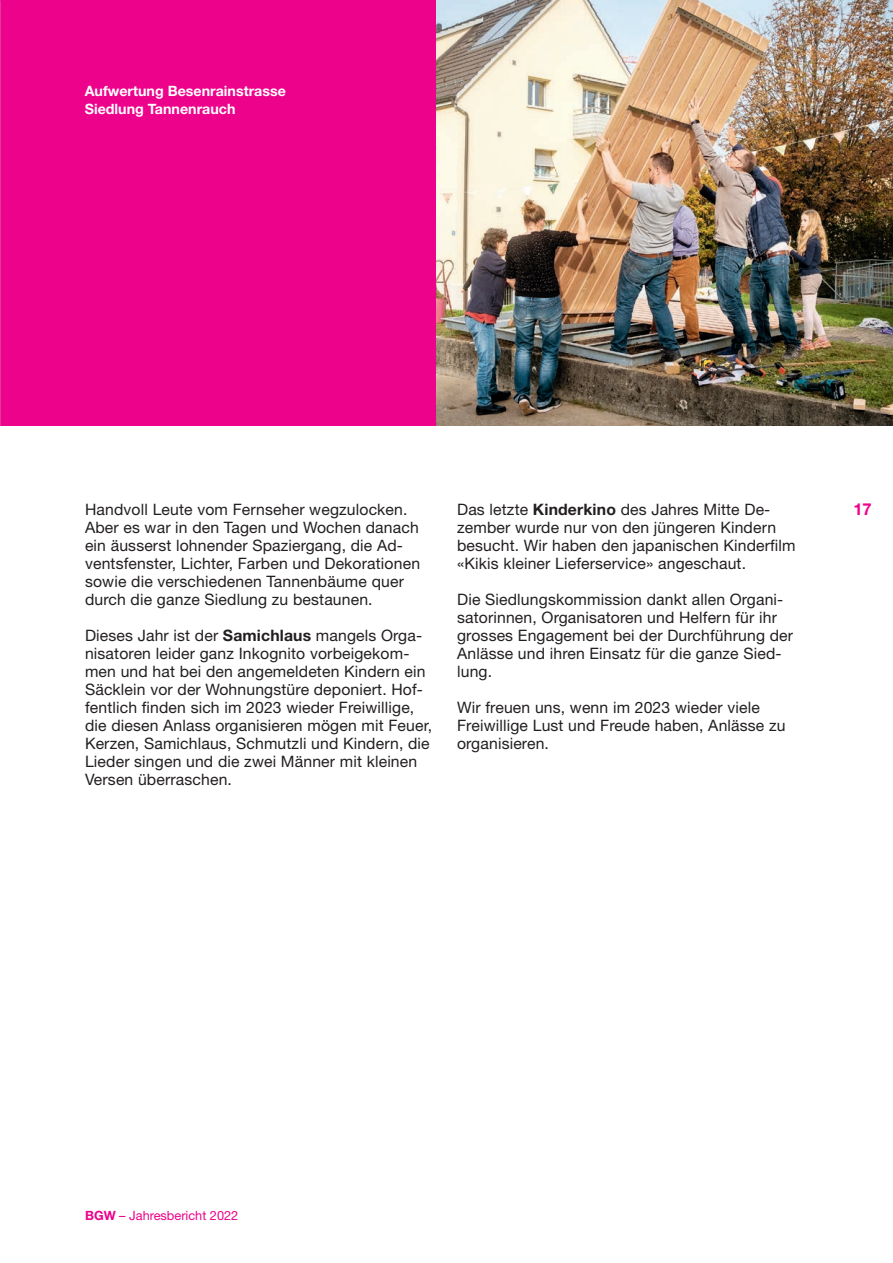
<style>
.page{position:relative;width:893px;height:1263px;background:#fff}
.page>*{position:absolute;margin:0;border:0;box-sizing:border-box;transform-origin:0 0}
.t1{font:700 16.5px "Helvetica Neue LT Std";color:#ed028c}
.t2{font:15.75px/18px "Helvetica Neue LT Std";letter-spacing:.01em;color:#231f20}
.t3{font:700 14.25px/18.3px "Helvetica Neue LT Std";color:#fff}
.t4{font:12.75px "Helvetica Neue LT Std";color:#ed028c}
.s1{font-weight:700}
</style>
<div class="page">
<div style="left:0;top:0;width:436px;height:425px;background:#ed028c"></div>
<img style="left:436px;top:0;width:457px;height:426px">
<img style="left:0;top:0;width:1px;height:425px">
<p class="t3" style="left:85px;top:81px;width:203px">Aufwertung Besenrainstrasse<br>Siedlung Tannenrauch</p>
<p class="t2" style="left:85px;top:500px;width:337px">Handvoll Leute vom Fernseher wegzulocken.<br>Aber es war in den Tagen und Wochen danach ein äusserst lohnender Spaziergang, die Ad&shy;ventsfenster, Lichter, Farben und Dekorationen sowie die verschiedenen Tannenbäume quer durch die ganze Siedlung zu bestaunen.</p>
<p class="t2" style="left:85px;top:626px;width:348px">Dieses Jahr ist der <span class="s1">Samichlaus</span> mangels Orga&shy;nisatoren leider ganz Inkognito vorbeigekom&shy;men und hat bei den angemeldeten Kindern ein Säcklein vor der Wohnungstüre deponiert. Hof&shy;fentlich finden sich im 2023 wieder Freiwillige, die diesen Anlass organisieren mögen mit Feuer, Kerzen, Samichlaus, Schmutzli und Kindern, die Lieder singen und die zwei Männer mit kleinen Versen überraschen.</p>
<p class="t2" style="left:457px;top:500px;width:315px">Das letzte <span class="s1">Kinderkino</span> des Jahres Mitte De-</p>
<p class="t1" style="left:853px;top:499px;width:20px">17</p>
<p class="t2" style="left:457px;top:518px;width:340px">zember wurde nur von den jüngeren Kindern besucht. Wir haben den japanischen Kinderfilm «Kikis kleiner Lieferservice» angeschaut.</p>
<p class="t2" style="left:457px;top:590px;width:337px">Die Siedlungskommission dankt allen Organi&shy;satorinnen, Organisatoren und Helfern für ihr grosses Engagement bei der Durchführung der Anlässe und ihren Einsatz für die ganze Sied&shy;lung.</p>
<p class="t2" style="left:457px;top:698px;width:330px">Wir freuen uns, wenn im 2023 wieder viele<br>Freiwillige Lust und Freude haben, Anlässe zu organisieren.</p>
<p class="t4" style="left:85px;top:1208px;width:155px"><span class="s1">BGW</span> – Jahresbericht 2022</p>
</div>
